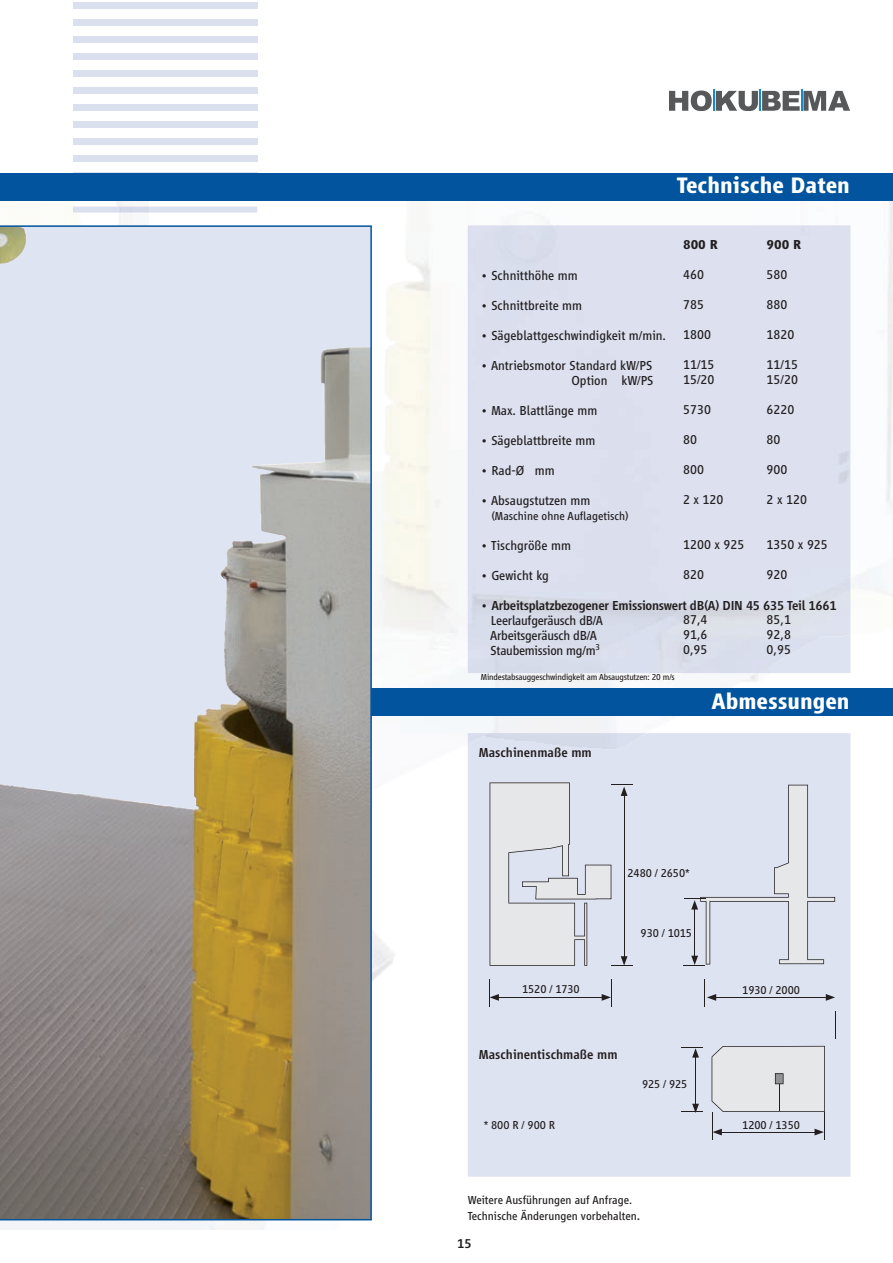
<style>
.page{position:relative;width:893px;height:1263px;background:#fff}
.page>*{position:absolute;margin:0;border:0;box-sizing:border-box;transform-origin:0 0}
.t1{font:700 23.25px "Vialog";color:#fff}
.t2{font:13.5px/15px "Vialog";color:#231f20}
.t3{font:13.5px/15px "Vialog";letter-spacing:-.02em;color:#231f20}
.t4{font:500 13.5px "Vialog";color:#231f20}
.t5{font:700 13.5px "Vialog";color:#231f20}
.t6{font:12px/16.2px "Vialog";color:#231f20}
.t7{font:9px "Vialog";letter-spacing:-.02em;color:#231f20}
.s1{font-weight:500}
.s2{font-size:13.5px}
</style>
<div class="page">
<img style="left:115px;top:200px;width:308px;height:272px">
<div style="left:468px;top:733px;width:382px;height:444px;background:#dee3f1"></div>
<div style="left:468px;top:733px;width:179px;height:16px;background:#d9deec"></div>
<svg style="left:669px;top:89px;width:181px;height:22px"></svg>
<div style="left:0;top:688px;width:893px;height:28px;background:#01549d"></div>
<div style="left:0;top:173px;width:893px;height:27px;background:#01549d"></div>
<div style="left:73px;top:2px;width:184px;height:6px;background:#dbe0ef"></div>
<div style="left:73px;top:19px;width:184px;height:6px;background:#dbe0ef"></div>
<div style="left:73px;top:36px;width:184px;height:6px;background:#dbe0ef"></div>
<div style="left:73px;top:53px;width:184px;height:6px;background:#dbe0ef"></div>
<div style="left:73px;top:70px;width:184px;height:6px;background:#dbe0ef"></div>
<div style="left:73px;top:87px;width:184px;height:6px;background:#dbe0ef"></div>
<div style="left:73px;top:104px;width:184px;height:6px;background:#dbe0ef"></div>
<div style="left:73px;top:121px;width:184px;height:6px;background:#dbe0ef"></div>
<div style="left:73px;top:139px;width:184px;height:6px;background:#dbe0ef"></div>
<div style="left:73px;top:156px;width:184px;height:6px;background:#dbe0ef"></div>
<svg style="left:149px;top:207px;width:108px;height:6px"></svg>
<img style="left:73px;top:207px;width:76px;height:6px">
<hr style="left:496px;top:997px;width:108px;height:1px;background:#231f20">
<hr style="left:695px;top:1055px;width:1px;height:51px;background:#231f20">
<svg style="left:490px;top:979px;width:9px;height:27px"></svg>
<svg style="left:602px;top:979px;width:10px;height:27px"></svg>
<hr style="left:714px;top:997px;width:114px;height:1px;background:#231f20">
<svg style="left:826px;top:994px;width:9px;height:7px"></svg>
<svg style="left:704px;top:979px;width:12px;height:27px"></svg>
<svg style="left:835px;top:1011px;width:1px;height:27px"></svg>
<svg style="left:682px;top:1047px;width:21px;height:10px"></svg>
<div style="left:683px;top:785px;width:152px;height:181px;background:#dee3f1"></div>
<svg style="left:490px;top:782px;width:143px;height:184px"></svg>
<svg style="left:682px;top:1104px;width:21px;height:9px"></svg>
<svg style="left:712px;top:1046px;width:113px;height:93px"></svg>
<svg style="left:0;top:225px;width:372px;height:995px"></svg>
<h1 class="t1" style="left:677px;top:173px;width:175px">Technische Daten</h1>
<p class="t5" style="left:767px;top:237px;width:36px">900 R</p>
<p class="t2" style="left:767px;top:267px;width:22px">580</p>
<p class="t2" style="left:767px;top:297px;width:22px">880</p>
<p class="t2" style="left:767px;top:327px;width:29px">1820</p>
<p class="t2" style="left:767px;top:357px;width:33px">11/15<br>15/20</p>
<p class="t2" style="left:767px;top:402px;width:29px">6220</p>
<p class="t2" style="left:767px;top:432px;width:15px">80</p>
<p class="t2" style="left:767px;top:462px;width:22px">900</p>
<p class="t2" style="left:767px;top:491px;width:42px">2 x 120</p>
<p class="t2" style="left:767px;top:536px;width:63px">1350 x 925</p>
<p class="t2" style="left:767px;top:566px;width:22px">920</p>
<p class="t2" style="left:767px;top:611px;width:26px;text-align:justify">85,1<br>92,8<br>0,95</p>
<p class="t5" style="left:683px;top:237px;width:36px">800 R</p>
<p class="t2" style="left:683px;top:267px;width:22px">460</p>
<p class="t2" style="left:683px;top:297px;width:22px">785</p>
<p class="t2" style="left:683px;top:327px;width:29px">1800</p>
<p class="t2" style="left:683px;top:357px;width:33px">11/15<br>15/20</p>
<p class="t2" style="left:683px;top:402px;width:29px">5730</p>
<p class="t2" style="left:683px;top:432px;width:15px">80</p>
<p class="t2" style="left:683px;top:462px;width:22px">800</p>
<p class="t2" style="left:683px;top:492px;width:42px">2 x 120</p>
<p class="t2" style="left:683px;top:537px;width:63px">1200 x 925</p>
<p class="t2" style="left:683px;top:567px;width:22px">820</p>
<p class="t2" style="left:683px;top:612px;width:26px;text-align:justify">87,4<br>91,6<br>0,95</p>
<p class="t2" style="left:481px;top:268px;width:98px">• Schnitthöhe mm</p>
<p class="t2" style="left:481px;top:298px;width:103px">• Schnittbreite mm</p>
<p class="t2" style="left:481px;top:328px;width:187px">• Sägeblattgeschwindigkeit m/min.</p>
<p class="t2" style="left:481px;top:358px;width:174px;text-align:right">• Antriebsmotor Standard kW/PS<br>Option kW/PS</p>
<p class="t2" style="left:481px;top:403px;width:118px">• Max. Blattlänge mm</p>
<p class="t2" style="left:481px;top:433px;width:116px">• Sägeblattbreite mm</p>
<p class="t2" style="left:481px;top:463px;width:75px">• Rad-Ø mm</p>
<p class="t2" style="left:481px;top:493px;width:111px">• Absaugstutzen mm</p>
<p class="t6" style="left:491px;top:508px;width:139px">(Maschine ohne Auflagetisch)</p>
<p class="t2" style="left:481px;top:538px;width:92px">• Tischgröße mm</p>
<p class="t2" style="left:481px;top:568px;width:69px">• Gewicht kg</p>
<p class="t3" style="left:490px;top:598px;width:348px;text-indent:-9px">• <span class="s1">Arbeitsplatzbezogener Emissionswert dB(A) DIN 45 635 Teil 1661<br></span>Leerlaufgeräusch dB/A<br>Arbeitsgeräusch dB/A<br>Staubemission mg/m<sup>3</sup></p>
<p class="t7" style="left:481px;top:672px;width:195px">Mindestabsauggeschwindigkeit am Absaugstutzen: 20 m/s</p>
<p class="t4" style="left:479px;top:745px;width:114px">Maschinenmaße mm</p>
<h1 class="t1" style="left:711px;top:688px;width:140px">Abmessungen</h1>
<p class="t6" style="left:628px;top:864px;width:64px">2480 / 2650*</p>
<p class="t6" style="left:522px;top:981px;width:59px">1520 / 1730</p>
<p class="t4" style="left:479px;top:1047px;width:140px">Maschinentischmaße mm</p>
<p class="t6" style="left:484px;top:1116px;width:73px">* 800 R / 900 R</p>
<p class="t6" style="left:641px;top:925px;width:53px">930 / 1015</p>
<p class="t6" style="left:642px;top:1076px;width:47px">925 / 925</p>
<p class="t6" style="left:468px;top:1192px;width:174px">Weitere Ausführungen auf Anfrage.<br>Technische Änderungen vorbehalten<span class="s2">.</span></p>
<p class="t4" style="left:457px;top:1236px;width:16px">15</p>
<p class="t6" style="left:742px;top:982px;width:59px">1930 / 2000</p>
<p class="t6" style="left:742px;top:1116px;width:59px">1200 / 1350</p>
</div>
